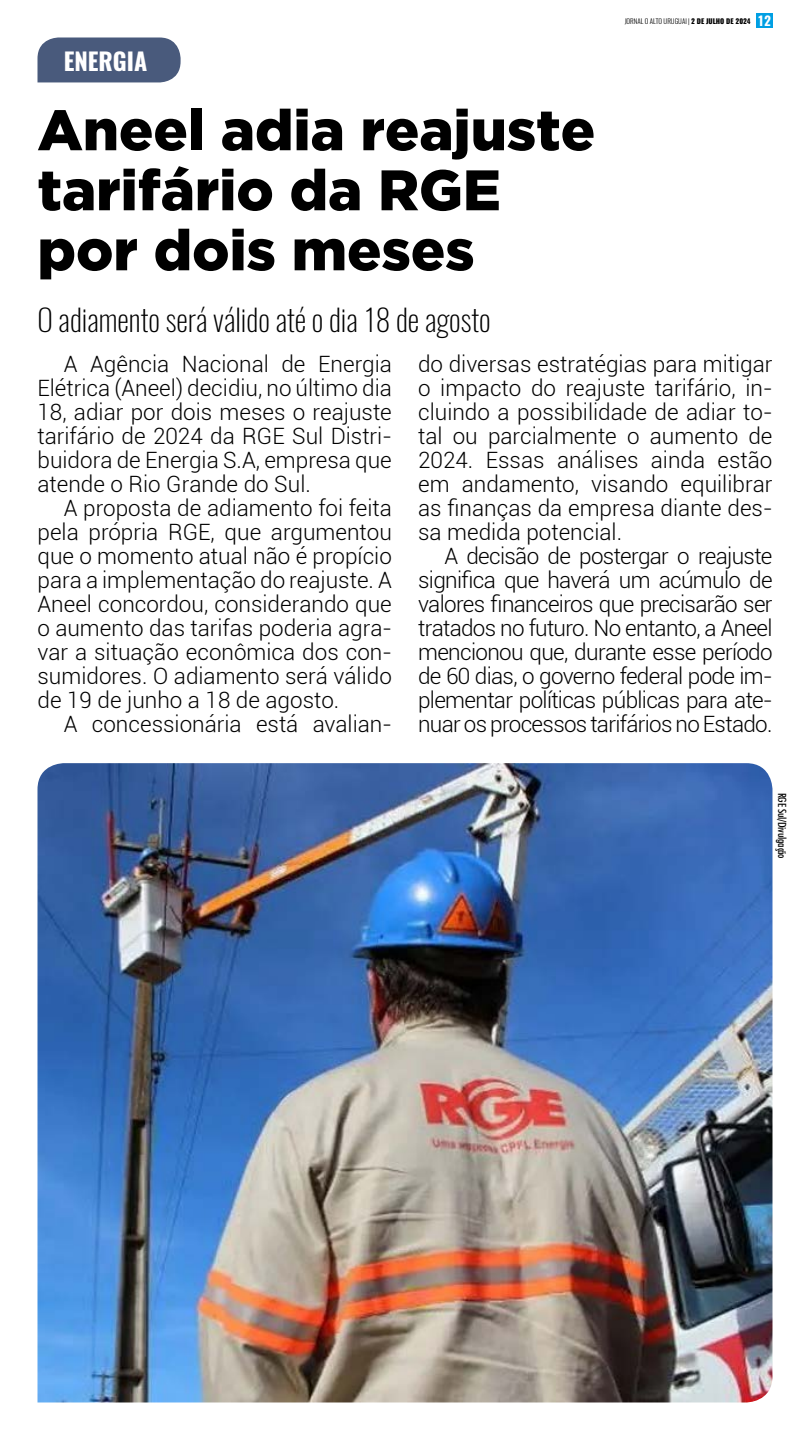
<style>
.page{position:relative;width:810px;height:1440px;background:#fff}
.page>*{position:absolute;margin:0;border:0;box-sizing:border-box;transform-origin:0 0}
.t1{font:900 57px/60px "Gotham";color:#000}
.t2{font:200 30px "Oswald";color:#000}
.t3{font:700 24px "Oswald";color:#fff}
.t4{font:300 22.5px/24px "Roboto";color:#000;text-align:justify}
.t5{font:500 condensed 11.25px "Futura BT";letter-spacing:-.02em;color:#000}
.t6{font:300 6.98px "Oswald";color:#000}
.s1{font-weight:800}
.s2{font-weight:700;font-size:12.9px;color:#fff}
</style>
<div class="page">
<div style="left:756px;top:13px;width:16px;height:14px;background:#009fe3"></div>
<div style="left:38px;top:38px;width:143px;height:44px;background:#495a7c"></div>
<img style="left:37px;top:763px;width:735px;height:639px">
<p class="t3" style="left:64px;top:45px;width:85px">ENERGIA</p>
<h1 class="t1" style="left:38px;top:99px;width:559px">Aneel adia reajuste tarifário da RGE por dois meses</h1>
<h2 class="t2" style="left:38px;top:299px;width:455px">O adiamento será válido até o dia 18 de agosto</h2>
<p class="t6" style="left:625px;top:16px;width:148px">JORNAL O ALTO URUGUAI | <span class="s1">2 DE JULHO DE 2024</span> <span class="s2">12</span></p>
<p class="t4" style="left:37px;top:351px;width:356px;text-indent:26px">A Agência Nacional de Energia Elétrica (Aneel) decidiu, no último dia 18, adiar por dois meses o reajuste tarifário de 2024 da RGE Sul Distri&shy;buidora de Energia S.A, empresa que atende o Rio Grande do Sul.</p>
<p class="t4" style="left:37px;top:495px;width:356px;text-indent:26px">A proposta de adiamento foi feita pela própria RGE, que argumentou que o momento atual não é propício para a implementação do reajuste. A Aneel concordou, considerando que o aumento das tarifas poderia agra&shy;var a situação econômica dos con&shy;sumidores. O adiamento será válido de 19 de junho a 18 de agosto.</p>
<p class="t4" style="left:64px;top:711px;width:330px">A concessionária está avalian-</p>
<p class="t4" style="left:418px;top:351px;width:356px">do diversas estratégias para mitigar o impacto do reajuste tarifário, in&shy;cluindo a possibilidade de adiar to&shy;tal ou parcialmente o aumento de 2024. Essas análises ainda estão em andamento, visando equilibrar as finanças da empresa diante des&shy;sa medida potencial.</p>
<p class="t4" style="left:418px;top:543px;width:356px;text-indent:26px">A decisão de postergar o reajuste significa que haverá um acúmulo de valores financeiros que precisarão ser tratados no futuro. No entanto, a Aneel mencionou que, durante esse período de 60 dias, o governo federal pode im&shy;plementar políticas públicas para ate&shy;nuar os processos tarifários no Estado.</p>
<p class="t5" style="left:789px;top:793px;width:67px;rotate:90deg">RGE Sul/Divulgação</p>
</div>
